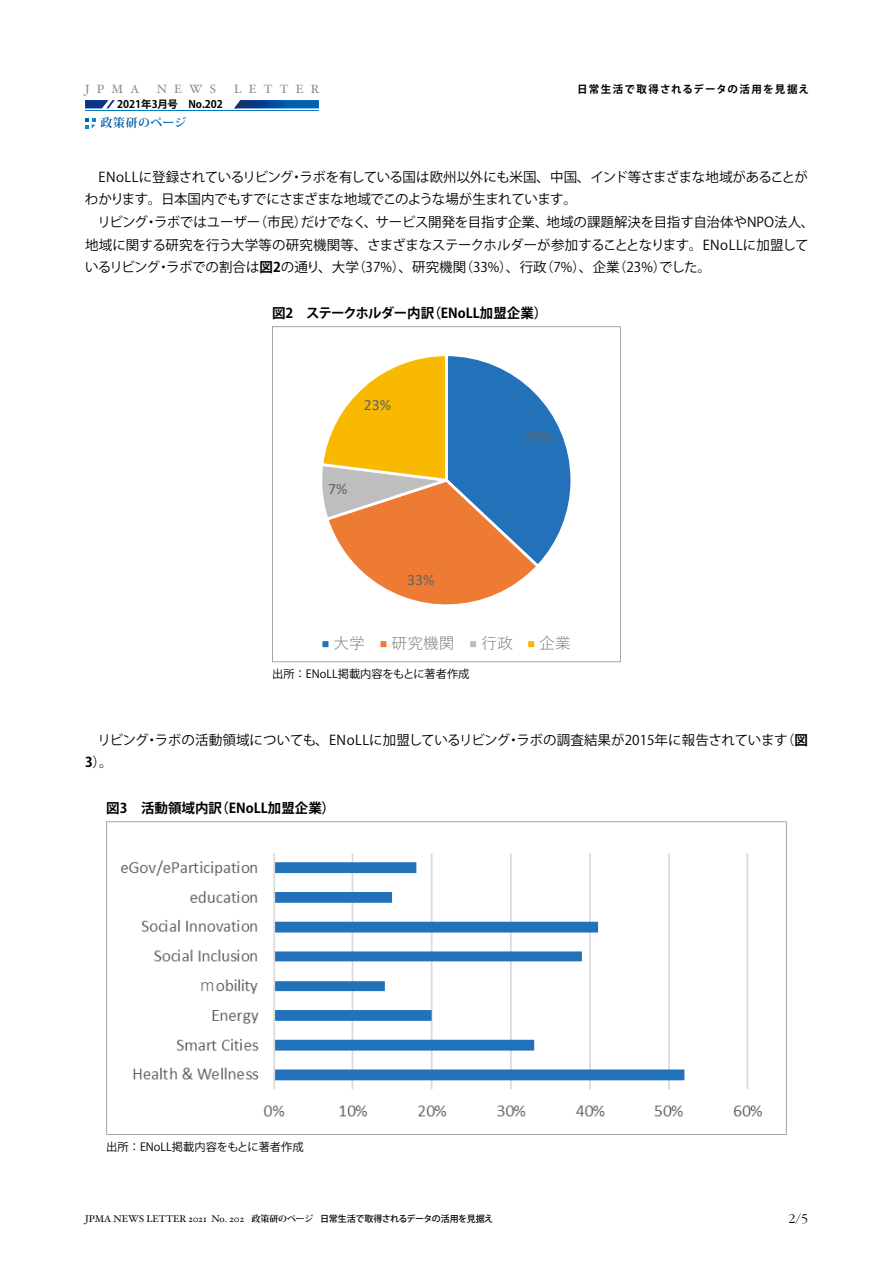
<style>
.page{position:relative;width:893px;height:1263px;background:#fff}
.page>*{position:absolute;margin:0;border:0;box-sizing:border-box;transform-origin:0 0}
.t1{font:15.9px "Calibri";color:#666464}
.t2{font:15.75px "Yu Gothic";color:#7d7c7d}
.t3{font:15.75px "Calibri";color:#666464}
.t4{font:300 13.8px "Garamond";color:#000}
.t5{font:13.5px/22.5px "Koz Go Pr 6 N";letter-spacing:-.015em;color:#000}
.t6{font:700 13.5px "Koz Go Pr 6 N";color:#000}
.t7{font:12px "Hoefler Text";letter-spacing:.6em;color:#888}
.t8{font:700 12px "Koz Min Pr 6 N";letter-spacing:.035em;color:#0061b0}
.t9{font:11.25px "Koz Go Pr 6 N";color:#000}
.t10{font:700 10.5px "Koz Go Pr 6 N";letter-spacing:.11em;color:#000}
.t11{font:700 10.5px "Koz Go Pr 6 N";color:#000}
.t12{font:9.75px "Hoefler Text";color:#000}
.s1{font-weight:700}
.s2{font-family:"Koz Min Pr 6 N";font-weight:700;font-size:9px}
.s3{font-family:"Koz Go Pr 6 N";font-weight:500;font-size:9px}
</style>
<div class="page">
<svg style="left:85px;top:100px;width:30px;height:8px"></svg>
<svg style="left:234px;top:100px;width:85px;height:8px"></svg>
<hr style="left:85px;top:111px;width:234px;height:1px;background:#007dc5">
<svg style="left:272px;top:326px;width:349px;height:336px"></svg>
<svg style="left:276px;top:331px;width:341px;height:298px"></svg>
<svg style="left:106px;top:821px;width:681px;height:314px"></svg>
<svg style="left:85px;top:118px;width:11px;height:10px"></svg>
<p class="t7" style="left:85px;top:82px;width:56px">JPMA</p>
<p class="t7" style="left:157px;top:82px;width:61px">NEWS</p>
<p class="t7" style="left:234px;top:82px;width:87px">LETTER</p>
<p class="t11" style="left:117px;top:99px;width:107px">2021年3月号　No.202</p>
<p class="t8" style="left:101px;top:116px;width:87px">政策研のページ</p>
<p class="t10" style="left:577px;top:84px;width:233px">日常生活で取得されるデータの活用を見据え</p>
<p class="t5" style="left:85px;top:166px;width:731px">　ENoLLに登録されているリビング・ラボを有している国は欧州以外にも米国、中国、インド等さまざまな地域があることがわかります。日本国内でもすでにさまざまな地域でこのような場が生まれています。<br>　リビング・ラボではユーザー（市民）だけでなく、サービス開発を目指す企業、地域の課題解決を目指す自治体やNPO法人、地域に関する研究を行う大学等の研究機関等、さまざまなステークホルダーが参加することとなります。ENoLLに加盟しているリビング・ラボでの割合は<span class="s1">図2</span>の通り、大学（37%）、研究機関（33%）、行政（7%）、企業（23%）でした。</p>
<p class="t6" style="left:272px;top:305px;width:277px">図2　ステークホルダー内訳（ENoLL加盟企業）</p>
<p class="t3" style="left:364px;top:394px;width:29px">23%</p>
<p class="t3" style="left:328px;top:478px;width:21px">7%</p>
<p class="t1" style="left:407px;top:569px;width:29px">33%</p>
<p class="t1" style="left:524px;top:425px;width:29px">37%</p>
<p class="t2" style="left:333px;top:628px;width:33px">大学</p>
<p class="t2" style="left:392px;top:628px;width:65px">研究機関</p>
<p class="t2" style="left:481px;top:628px;width:33px">行政</p>
<p class="t2" style="left:539px;top:628px;width:33px">企業</p>
<p class="t9" style="left:272px;top:668px;width:199px">出所：ENoLL掲載内容をもとに著者作成</p>
<p class="t5" style="left:85px;top:729px;width:724px">　リビング・ラボの活動領域についても、ENoLLに加盟しているリビング・ラボの調査結果が2015年に報告されています（<span class="s1">図<br>3</span>）。</p>
<p class="t6" style="left:106px;top:800px;width:230px">図3　活動領域内訳（ENoLL加盟企業）</p>
<p class="t9" style="left:106px;top:1140px;width:199px">出所：ENoLL掲載内容をもとに著者作成</p>
<p class="t12" style="left:85px;top:1213px;width:410px">JPMA NEWS LETTER 2021 No. 202 <span class="s2">政策研のページ</span> <span class="s3">日常生活で取得されるデータの活用を見据え</span></p>
<p class="t4" style="left:789px;top:1211px;width:21px">2/5</p>
</div>
